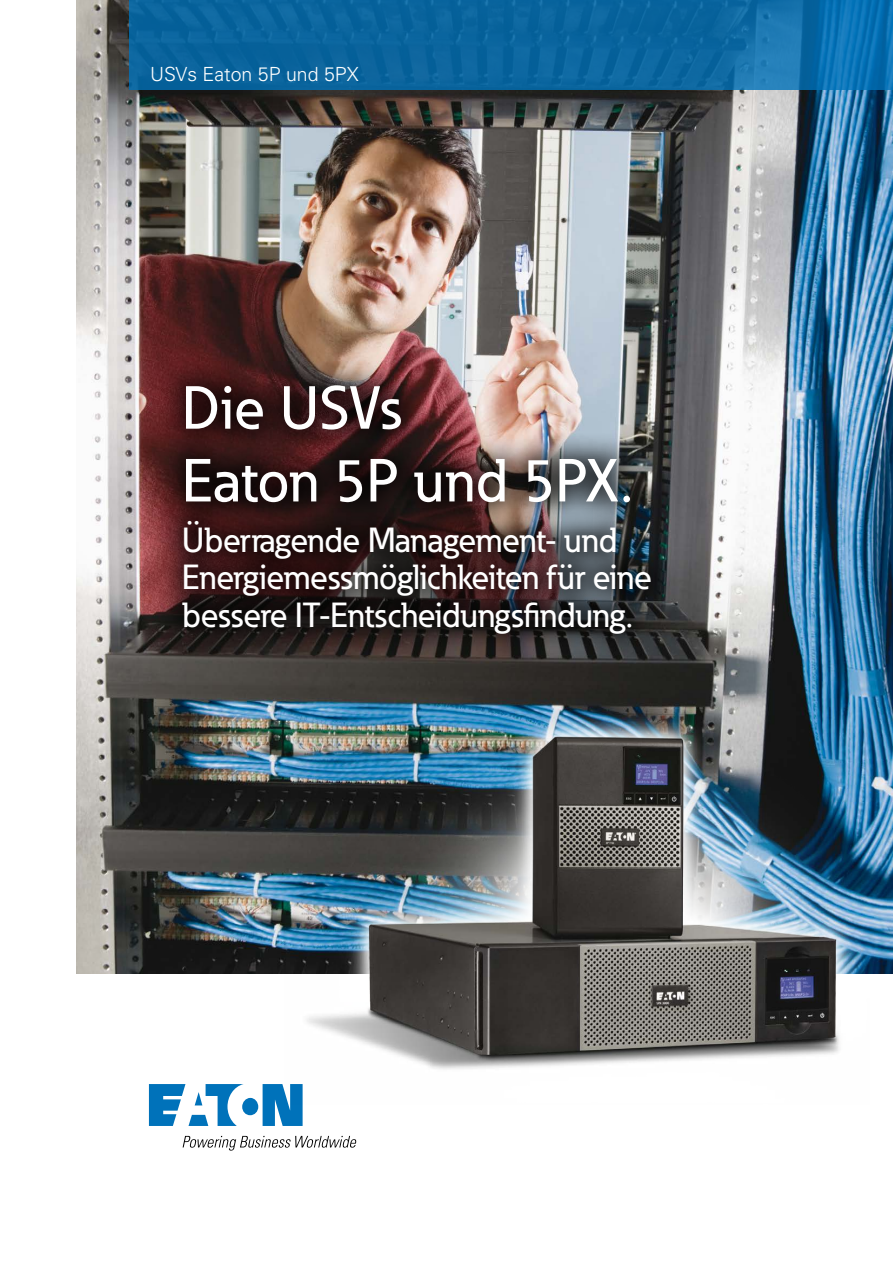
<style>
.page{position:relative;width:893px;height:1263px;background:#fff}
.page>*{position:absolute;margin:0;border:0;box-sizing:border-box;transform-origin:0 0}
.t1{font:500 60px "Eaton";letter-spacing:.005em;color:#fff}
.t2{font:500 34.5px/37.5px "Eaton";letter-spacing:-.01em;color:#fff}
.SubjectTitle{font:300 19.5px "Univers";color:#fff}
</style>
<div class="page">
<img style="left:77px;top:0;width:816px;height:974px">
<svg style="left:129px;top:0;width:764px;height:90px;background:#0b67a1"></svg>
<svg style="left:149px;top:1084px;width:154px;height:42px"></svg>
<svg style="left:183px;top:1136px;width:174px;height:14px"></svg>
<img style="left:285px;top:710px;width:584px;height:394px">
<div style="left:155px;top:358px;width:523px;height:302px;background:#000;opacity:.75"></div>
<p class="SubjectTitle" style="left:150px;top:62px;width:210px">USVs Eaton 5P und 5PX</p>
<p class="t1" style="left:182px;top:371px;width:221px">Die USVs</p>
<p class="t1" style="left:182px;top:444px;width:452px">Eaton 5P und 5PX.</p>
<p class="t2" style="left:182px;top:521px;width:472px">Überragende Management- und<br>Energiemessmöglichkeiten für eine bessere IT-Entscheidungsfindung.</p>
</div>
